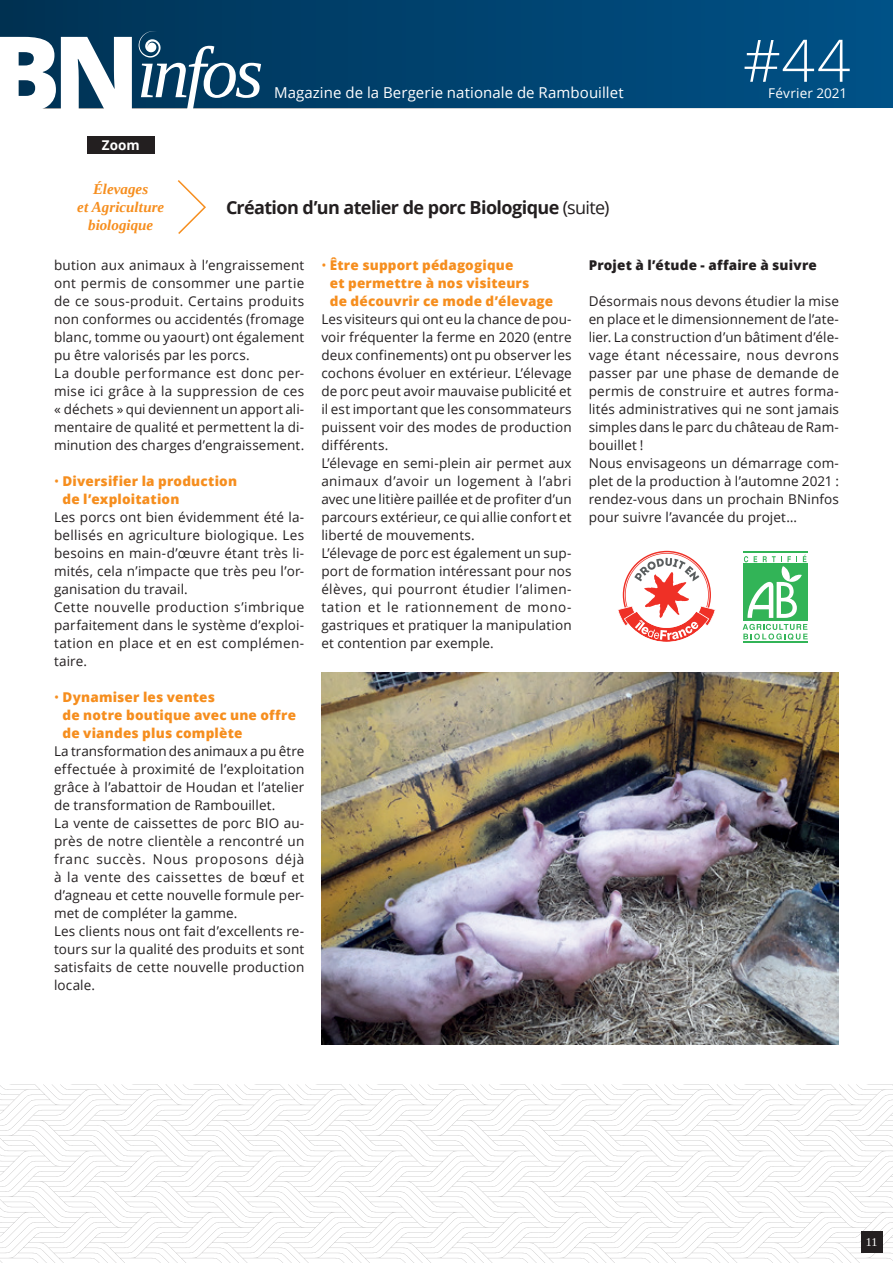
<style>
.page{position:relative;width:893px;height:1263px;background:#fff}
.page>*{position:absolute;margin:0;border:0;box-sizing:border-box;transform-origin:0 0}
.t1{font:800 104.55px "Open Sans";color:#fff}
.t2{font:300 58.5px "Open Sans";color:#fff}
.t3{font:700 18px "Open Sans";letter-spacing:-.035em;color:#231f20}
.t4{font:15px "Open Sans";letter-spacing:.005em;color:#fff}
.t5{font:italic 700 15px/18px "Tinos";color:#f68e1e;text-align:center}
.t6{font:13.5px/18px "Open Sans";letter-spacing:.01em;color:#231f20}
.t7{font:800 13.5px/18px "Open Sans";letter-spacing:.015em;color:#f68e1e}
.t8{font:800 13.5px "Open Sans";letter-spacing:.015em;color:#231f20}
.t9{font:13.5px "Open Sans";letter-spacing:.005em;color:#fff}
.t10{font:700 13.5px "Open Sans";color:#fff}
.t11{font:12px "Tinos";color:#fff}
.s1{font-weight:400}
</style>
<div class="page">
<svg style="left:0;top:1084px;width:893px;height:179px"></svg>
<div style="left:861px;top:1231px;width:21px;height:21px;background:#231f20"></div>
<div style="left:0;top:0;width:893px;height:108px;background:linear-gradient(to right,#003254,#005288)"></div>
<svg style="left:139px;top:31px;width:122px;height:78px"></svg>
<div style="left:87px;top:136px;width:68px;height:17px;background:#231f20"></div>
<svg style="left:177px;top:180px;width:29px;height:54px"></svg>
<svg style="left:618px;top:551px;width:97px;height:91px"></svg>
<hr style="left:743px;top:551px;width:64px;height:2px;background:#32b457">
<hr style="left:743px;top:641px;width:64px;height:1px;background:#32b457">
<svg style="left:743px;top:624px;width:65px;height:16px"></svg>
<div style="left:743px;top:563px;width:64px;height:58px;background:#32b457"></div>
<svg style="left:744px;top:555px;width:62px;height:63px"></svg>
<img style="left:321px;top:672px;width:518px;height:372px">
<h1 class="t1" style="left:-10px;top:-6px;width:151px">BN</h1>
<p class="t10" style="left:102px;top:135px;width:39px">Zoom</p>
<p class="t4" style="left:274px;top:82px;width:351px">Magazine de la Bergerie nationale de Rambouillet</p>
<h2 class="t2" style="left:743px;top:20px;width:109px">#44</h2>
<p class="t9" style="left:768px;top:84px;width:81px">Février 2021</p>
<p class="t5" style="left:77px;top:180px;width:88px">Élevages<br>et Agriculture biologique</p>
<p class="t6" style="left:54px;top:256px;width:252px">bution aux animaux à l’engraissement ont permis de consommer une partie de ce sous-produit. Certains produits non conformes ou accidentés (fromage blanc, tomme ou yaourt) ont également pu être valorisés par les porcs.<br>La double performance est donc per&shy;mise ici grâce à la suppression de ces « déchets » qui deviennent un apport ali&shy;mentaire de qualité et permettent la di&shy;minution des charges d’engraissement.</p>
<p class="t7" style="left:63px;top:471px;width:176px;text-indent:-9px"><span class="s1">•</span> Diversifier la production de l’exploitation</p>
<p class="t6" style="left:54px;top:508px;width:252px">Les porcs ont bien évidemment été la&shy;bellisés en agriculture biologique. Les besoins en main-d’œuvre étant très li&shy;mités, cela n’impacte que très peu l’or&shy;ganisation du travail.<br>Cette nouvelle production s’imbrique parfaitement dans le système d’exploi&shy;tation en place et en est complémen&shy;taire.</p>
<p class="t7" style="left:63px;top:687px;width:235px;text-indent:-9px"><span class="s1">•</span> Dynamiser les ventes<br>de notre boutique avec une offre de viandes plus complète</p>
<p class="t6" style="left:54px;top:742px;width:252px">La transformation des animaux a pu être effectuée à proximité de l’exploitation grâce à l’abattoir de Houdan et l’atelier de transformation de Rambouillet.<br>La vente de caissettes de porc BIO au&shy;près de notre clientèle a rencontré un franc succès. Nous proposons déjà à la vente des caissettes de bœuf et d’agneau et cette nouvelle formule per&shy;met de compléter la gamme.<br>Les clients nous ont fait d’excellents re&shy;tours sur la qualité des produits et sont satisfaits de cette nouvelle production locale.</p>
<h3 class="t3" style="left:226px;top:195px;width:385px">Création d’un atelier de porc Biologique <span class="s1">(suite)</span></h3>
<p class="t7" style="left:330px;top:255px;width:225px;text-indent:-9px"><span class="s1">•</span> Être support pédagogique<br>et permettre à nos visiteurs<br>de découvrir ce mode d’élevage</p>
<p class="t6" style="left:321px;top:310px;width:252px">Les visiteurs qui ont eu la chance de pou&shy;voir fréquenter la ferme en 2020 (entre deux confinements) ont pu observer les cochons évoluer en extérieur. L’élevage de porc peut avoir mauvaise publicité et il est important que les consommateurs puissent voir des modes de production différents.<br>L’élevage en semi-plein air permet aux animaux d’avoir un logement à l’abri avec une litière paillée et de profiter d’un parcours extérieur, ce qui allie confort et liberté de mouvements.<br>L’élevage de porc est également un sup&shy;port de formation intéressant pour nos élèves, qui pourront étudier l’alimen&shy;tation et le rationnement de mono&shy;gastriques et pratiquer la manipulation et contention par exemple.</p>
<p class="t8" style="left:589px;top:255px;width:230px">Projet à l’étude - affaire à suivre</p>
<p class="t6" style="left:589px;top:292px;width:252px">Désormais nous devons étudier la mise en place et le dimensionnement de l’ate&shy;lier. La construction d’un bâtiment d’éle&shy;vage étant nécessaire, nous devrons passer par une phase de demande de permis de construire et autres forma&shy;lités administratives qui ne sont jamais simples dans le parc du château de Ram&shy;bouillet !<br>Nous envisageons un démarrage com&shy;plet de la production à l’automne 2021 : rendez-vous dans un prochain BNinfos pour suivre l’avancée du projet…</p>
<p class="t11" style="left:866px;top:1234px;width:13px">11</p>
</div>
